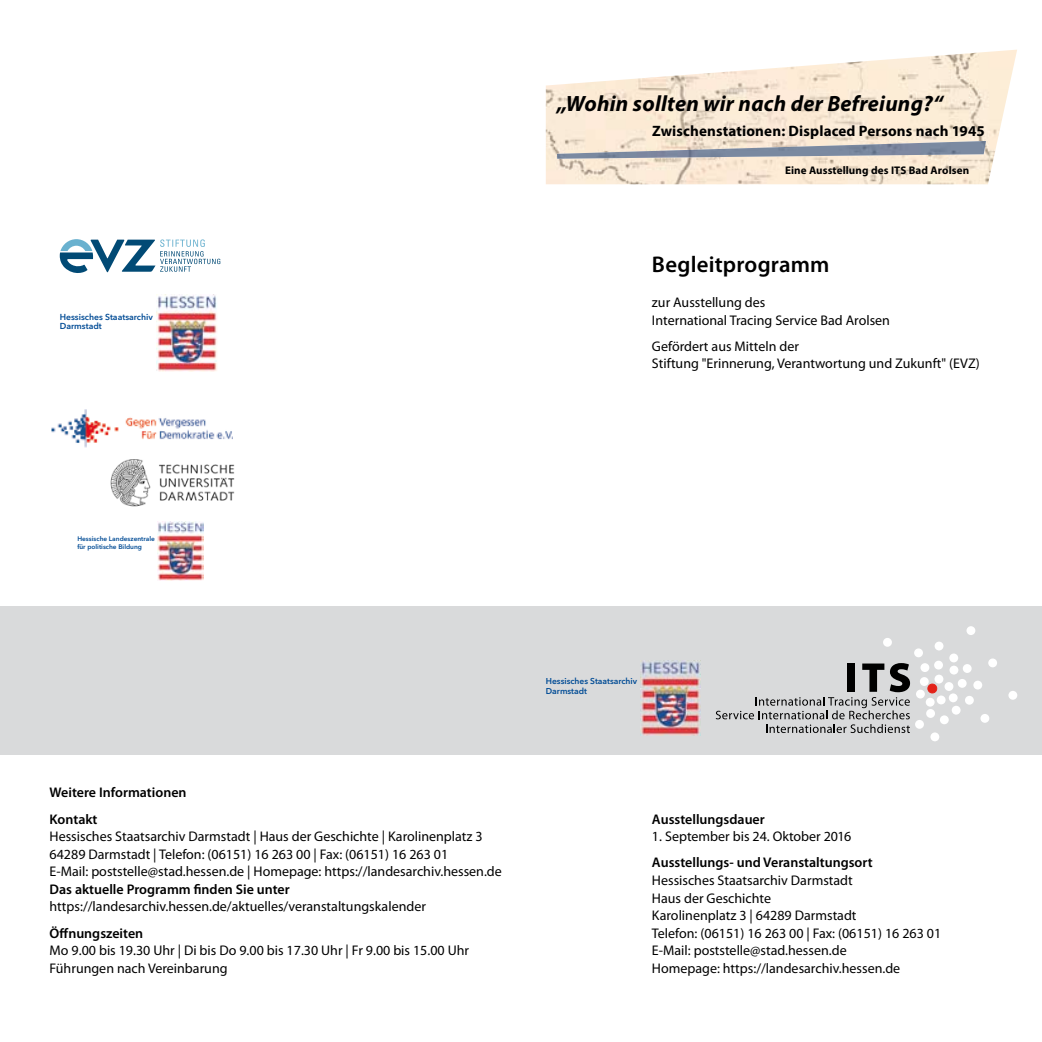
<style>
.page{position:relative;width:1042px;height:1042px;background:#fff}
.page>*{position:absolute;margin:0;border:0;box-sizing:border-box;transform-origin:0 0}
.t1{font:600 22.75px "Myriad Pro";letter-spacing:.01em;color:#000}
.t2{font:italic 700 22.22px "Myriad Pro";letter-spacing:.01em;color:#000}
.t3{font:700 15.05px "Myriad Pro";letter-spacing:.01em;color:#000}
.t4{font:14px/17.5px "Myriad Pro";color:#000}
.t5{font:600 14px/26.2px "Myriad Pro";color:#000}
.t6{font:700 11.03px "Myriad Pro";letter-spacing:.005em;color:#000}
.t7{font:600 8.58px/9.6px "Avenir Next LT Pro";color:#004b95}
.t8{font:600 8.4px/9.5px "Avenir Next LT Pro";color:#004b95}
.t9{font:600 6.65px/7.7px "Avenir Next LT Pro";color:#004b95}
</style>
<div class="page">
<div style="left:0;top:605px;width:1042px;height:149px;background:#d9dadb"></div>
<img style="left:546px;top:50px;width:471px;height:134px">
<img style="left:557px;top:141px;width:429px;height:18px">
<img style="left:110px;top:459px;width:125px;height:48px">
<img style="left:51px;top:409px;width:182px;height:38px">
<img style="left:157px;top:522px;width:47px;height:58px">
<img style="left:157px;top:295px;width:60px;height:77px">
<svg style="left:60px;top:239px;width:160px;height:34px"></svg>
<div style="left:928px;top:684px;width:9px;height:9px;background:#e32219;border-radius:50%"></div>
<div style="left:927px;top:684px;width:10px;height:9px;border:1px solid #e32219;border-radius:50%"></div>
<div style="left:944px;top:682px;width:9px;height:9px;background:#fff;border-radius:50%"></div>
<div style="left:958px;top:679px;width:8px;height:9px;background:#fff;border-radius:50%"></div>
<div style="left:949px;top:693px;width:8px;height:9px;background:#fff;border-radius:50%"></div>
<div style="left:980px;top:714px;width:9px;height:9px;background:#fff;border-radius:50%"></div>
<div style="left:973px;top:680px;width:9px;height:9px;background:#fff;border-radius:50%"></div>
<div style="left:949px;top:666px;width:9px;height:8px;background:#fff;border-radius:50%"></div>
<div style="left:949px;top:653px;width:9px;height:9px;background:#fff;border-radius:50%"></div>
<div style="left:963px;top:664px;width:8px;height:9px;background:#fff;border-radius:50%"></div>
<div style="left:966px;top:626px;width:9px;height:9px;background:#fff;border-radius:50%"></div>
<div style="left:988px;top:658px;width:9px;height:9px;background:#fff;border-radius:50%"></div>
<div style="left:936px;top:695px;width:9px;height:9px;background:#fff;border-radius:50%"></div>
<div style="left:940px;top:715px;width:9px;height:9px;background:#fff;border-radius:50%"></div>
<div style="left:920px;top:677px;width:9px;height:9px;background:#fff;border-radius:50%"></div>
<div style="left:951px;top:706px;width:9px;height:8px;background:#fff;border-radius:50%"></div>
<div style="left:965px;top:696px;width:9px;height:9px;background:#fff;border-radius:50%"></div>
<div style="left:1008px;top:691px;width:9px;height:9px;background:#fff;border-radius:50%"></div>
<div style="left:916px;top:689px;width:9px;height:9px;background:#fff;border-radius:50%"></div>
<div style="left:926px;top:698px;width:8px;height:8px;background:#fff;border-radius:50%"></div>
<div style="left:930px;top:732px;width:9px;height:9px;background:#fff;border-radius:50%"></div>
<div style="left:934px;top:674px;width:9px;height:9px;background:#fff;border-radius:50%"></div>
<div style="left:934px;top:661px;width:9px;height:8px;background:#fff;border-radius:50%"></div>
<div style="left:920px;top:663px;width:9px;height:9px;background:#fff;border-radius:50%"></div>
<div style="left:934px;top:641px;width:9px;height:9px;background:#fff;border-radius:50%"></div>
<div style="left:914px;top:648px;width:9px;height:9px;background:#fff;border-radius:50%"></div>
<div style="left:883px;top:638px;width:9px;height:9px;background:#fff;border-radius:50%"></div>
<div style="left:926px;top:709px;width:9px;height:9px;background:#fff;border-radius:50%"></div>
<div style="left:915px;top:720px;width:9px;height:9px;background:#fff;border-radius:50%"></div>
<svg style="left:716px;top:663px;width:194px;height:70px"></svg>
<img style="left:641px;top:660px;width:59px;height:75px">
<p class="t7" style="left:60px;top:312px;width:95px">Hessisches Staatsarchiv<br>Darmstadt</p>
<h2 class="t2" style="left:557px;top:89px;width:387px">„Wohin sollten wir nach der Befreiung?“</h2>
<p class="t3" style="left:652px;top:121px;width:334px">Zwischenstationen: Displaced Persons nach 1945</p>
<p class="t6" style="left:785px;top:163px;width:186px">Eine Ausstellung des ITS Bad Arolsen</p>
<h1 class="t1" style="left:652px;top:250px;width:179px">Begleitprogramm</h1>
<p class="t4" style="left:652px;top:293px;width:239px">zur Ausstellung des<br>International Tracing Service Bad Arolsen</p>
<p class="t4" style="left:652px;top:337px;width:329px">Gefördert aus Mitteln der<br>Stiftung "Erinnerung, Verantwortung und Zukunft" (EVZ)</p>
<p class="t9" style="left:77px;top:535px;width:79px">Hessische Landeszentrale für politische Bildung</p>
<p class="t5" style="left:50px;top:779px;width:138px">Weitere Informationen<br>Kontakt</p>
<p class="t4" style="left:50px;top:827px;width:454px">Hessisches Staatsarchiv Darmstadt | Haus der Geschichte | Karolinenplatz 3<br>64289 Darmstadt | Telefon: (06151) 16 263 00 | Fax: (06151) 16 263 01<br>E-Mail: poststelle@stad.hessen.de | Homepage: https://landesarchiv.hessen.de</p>
<p class="t5" style="left:50px;top:875px;width:242px">Das aktuelle Programm finden Sie unter</p>
<p class="t4" style="left:50px;top:897px;width:378px">https://landesarchiv.hessen.de/aktuelles/veranstaltungskalender</p>
<p class="t5" style="left:50px;top:919px;width:95px">Öffnungszeiten</p>
<p class="t4" style="left:50px;top:941px;width:421px">Mo 9.00 bis 19.30 Uhr | Di bis Do 9.00 bis 17.30 Uhr | Fr 9.00 bis 15.00 Uhr<br>Führungen nach Vereinbarung</p>
<p class="t8" style="left:546px;top:677px;width:93px">Hessisches Staatsarchiv<br>Darmstadt</p>
<p class="t5" style="left:652px;top:805px;width:114px">Ausstellungsdauer</p>
<p class="t4" style="left:652px;top:827px;width:201px">1. September bis 24. Oktober 2016</p>
<p class="t5" style="left:652px;top:849px;width:222px">Ausstellungs- und Veranstaltungsort</p>
<p class="t4" style="left:652px;top:871px;width:291px">Hessisches Staatsarchiv Darmstadt<br>Haus der Geschichte<br>Karolinenplatz 3 | 64289 Darmstadt<br>Telefon: (06151) 16 263 00 | Fax: (06151) 16 263 01<br>E-Mail: poststelle@stad.hessen.de<br>Homepage: https://landesarchiv.hessen.de</p>
</div>
